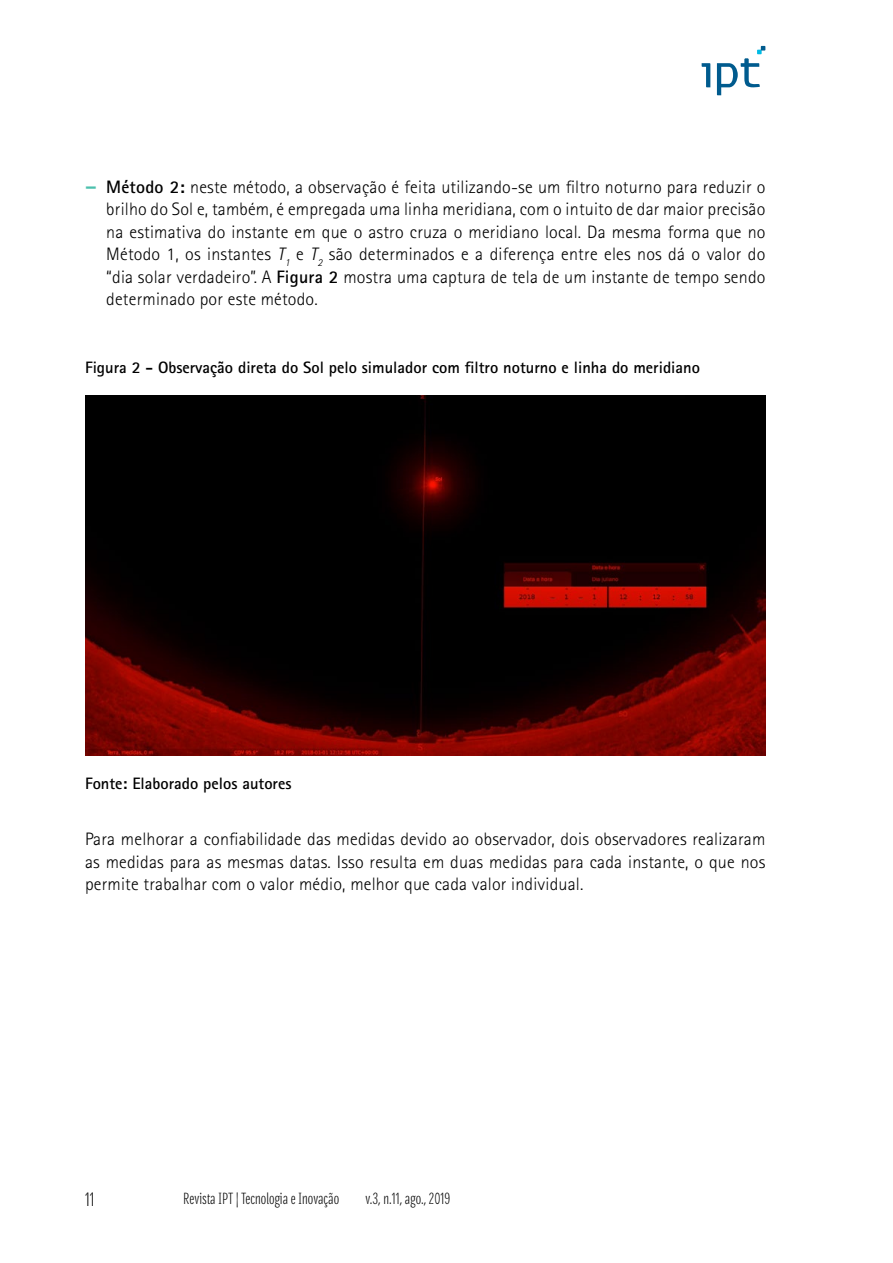
<style>
.page{position:relative;width:893px;height:1263px;background:#fff}
.page>*{position:absolute;margin:0;border:0;box-sizing:border-box;transform-origin:0 0}
.t1{font:300 18px/22.5px "Rotis Sans Serif Std";letter-spacing:.01em;color:#000;text-align:justify}
.t2{font:18px "Densia Sans";color:#000}
.t3{font:700 16.5px "Rotis Sans Serif Std";color:#000}
.t4{font:15px "Densia Sans";color:#000}
.s1{font-weight:700;font-size:21px;color:#4cc0ad}
.s2{font-weight:700}
.s3{font-style:italic}
</style>
<div class="page">
<svg style="left:702px;top:63px;width:8px;height:24px"></svg>
<svg style="left:717px;top:46px;width:48px;height:49px"></svg>
<img style="left:85px;top:395px;width:680px;height:360px">
<p class="t1" style="left:106px;top:175px;width:661px;text-indent:-21px"><span class="s1">–</span> <span class="s2">Método 2:</span> neste método, a observação é feita utilizando-se um filtro noturno para reduzir o brilho do Sol e, também, é empregada uma linha meridiana, com o intuito de dar maior precisão na estimativa do instante em que o astro cruza o meridiano local. Da mesma forma que no Método 1, os instantes <span class="s3">T</span><sub>1</sub> e <span class="s3">T</span><sub>2</sub> são determinados e a diferença entre eles nos dá o valor do “dia solar verdadeiro”. A <span class="s2">Figura 2</span> mostra uma captura de tela de um instante de tempo sendo determinado por este método.</p>
<p class="t3" style="left:85px;top:357px;width:616px">Figura 2 - Observação direta do Sol pelo simulador com filtro noturno e linha do meridiano</p>
<p class="t3" style="left:85px;top:773px;width:208px">Fonte: Elaborado pelos autores</p>
<p class="t1" style="left:85px;top:828px;width:682px">Para melhorar a confiabilidade das medidas devido ao observador, dois observadores realizaram as medidas para as mesmas datas. Isso resulta em duas medidas para cada instante, o que nos permite trabalhar com o valor médio, melhor que cada valor individual.</p>
<p class="t2" style="left:85px;top:1189px;width:11px">11</p>
<p class="t4" style="left:183px;top:1190px;width:158px">Revista IPT | Tecnologia e Inovação</p>
<p class="t4" style="left:366px;top:1190px;width:86px">v.3, n.11, ago., 2019</p>
</div>
